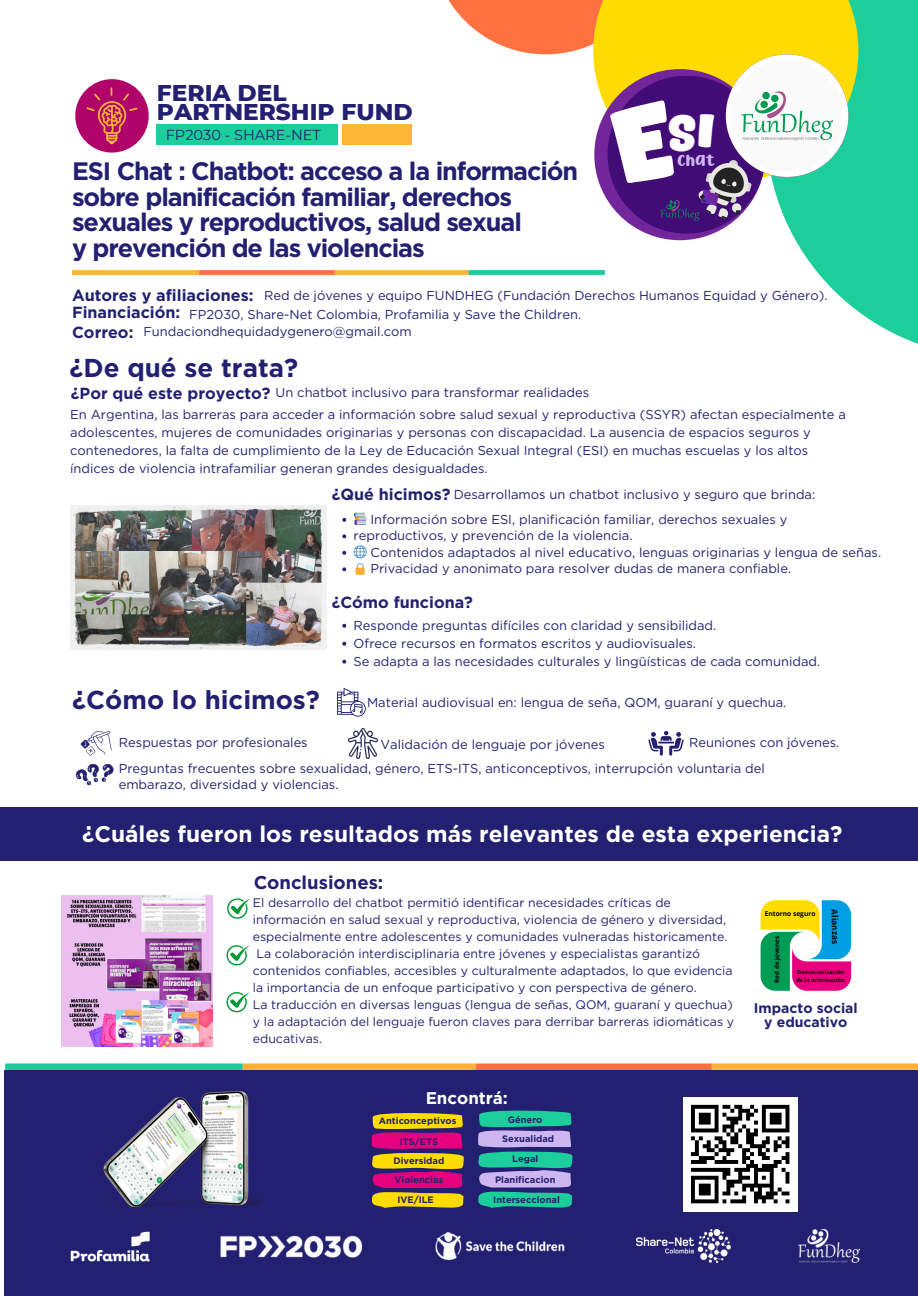
<style>
.page{position:relative;width:918px;height:1296px;background:#fff}
.page>*{position:absolute;margin:0;border:0;box-sizing:border-box;transform-origin:0 0}
.t1{font:44.4px "Catfiles";color:#fff}
.t2{font:700 25.8px "Gotham";color:#242071}
.t3{font:700 25.2px/25.7px "Gotham";letter-spacing:-.045em;color:#242071}
.t4{font:800 23.25px/19.4px "Montserrat";color:#242071}
.t5{font:700 22.65px "Gotham";color:#fff}
.t6{font:700 18.45px "Gotham";color:#242071}
.t7{font:700 16.95px "Gotham";color:#fff}
.t8{font:700 16.05px "Gotham";color:#242071}
.t9{font:15.9px "CHICKEN Pie";color:#ceb7f1}
.t10{font:14.55px "Montserrat";color:#242071}
.t11{font:700 13.95px/14.1px "Gotham";color:#242071;text-align:center}
.t12{font:12.9px/18px "Gotham";color:#242071}
.t13{font:12.3px "Gotham";color:#242071}
.t14{font:700 9.3px/18.9px "Gotham";color:#242071}
.t15{font:700 8.4px "Open Sans";color:#000}
.t16{font:700 6.6px "Open Sans";color:#000}
.t17{font:700 6.3px "Open Sans";color:#000}
.t18{font:700 5.55px/7.8px "Open Sans";color:#000}
</style>
<div class="page">
<img style="left:6px;top:1063px;width:912px;height:7px">
<div style="left:5px;top:1070px;width:913px;height:226px;background:#242071"></div>
<svg style="left:785px;top:0;width:133px;height:344px;fill:#1bce9b"></svg>
<img style="left:70px;top:506px;width:256px;height:144px">
<svg style="left:448px;top:0;width:145px;height:54px;fill:#ff7140"></svg>
<svg style="left:593px;top:0;width:265px;height:183px;background:#f1db11"></svg>
<img style="left:72px;top:270px;width:532px;height:6px">
<div style="left:0;top:808px;width:918px;height:53px;background:#242071"></div>
<div style="left:594px;top:69px;width:171px;height:171px;background:#73269c;border-radius:50%"></div>
<div style="left:608px;top:76px;width:157px;height:158px;background:#420c77;border-radius:50%"></div>
<img style="left:660px;top:200px;width:39px;height:21px">
<svg style="left:698px;top:54px;width:150px;height:166px"></svg>
<img style="left:732px;top:61px;width:109px;height:109px">
<img style="left:103px;top:1090px;width:159px;height:118px">
<svg style="left:648px;top:731px;width:36px;height:25px"></svg>
<svg style="left:81px;top:731px;width:31px;height:25px"></svg>
<img style="left:349px;top:729px;width:29px;height:29px">
<svg style="left:337px;top:688px;width:28px;height:29px"></svg>
<svg style="left:75px;top:763px;width:39px;height:22px"></svg>
<img style="left:62px;top:896px;width:150px;height:150px">
<svg style="left:761px;top:900px;width:90px;height:91px;background:#919c87"></svg>
<svg style="left:227px;top:898px;width:23px;height:21px"></svg>
<svg style="left:227px;top:992px;width:23px;height:20px"></svg>
<svg style="left:227px;top:945px;width:23px;height:21px"></svg>
<img style="left:636px;top:1229px;width:95px;height:34px">
<img style="left:70px;top:1231px;width:80px;height:31px">
<img style="left:220px;top:1235px;width:143px;height:23px">
<img style="left:435px;top:1232px;width:130px;height:29px">
<img style="left:798px;top:1230px;width:61px;height:32px">
<div style="left:683px;top:1097px;width:114px;height:114px;background:#fff"></div>
<svg style="left:691px;top:1105px;width:98px;height:98px"></svg>
<svg style="left:342px;top:624px;width:4px;height:4px"></svg>
<svg style="left:342px;top:642px;width:4px;height:4px"></svg>
<svg style="left:342px;top:660px;width:4px;height:4px"></svg>
<svg style="left:342px;top:518px;width:4px;height:4px"></svg>
<svg style="left:342px;top:534px;width:4px;height:4px"></svg>
<svg style="left:342px;top:551px;width:4px;height:4px"></svg>
<svg style="left:342px;top:567px;width:4px;height:4px"></svg>
<svg style="left:371px;top:1113px;width:93px;height:95px"></svg>
<svg style="left:478px;top:1110px;width:95px;height:98px"></svg>
<div style="left:75px;top:79px;width:74px;height:74px;background:#b0046a;border-radius:50%"></div>
<svg style="left:87px;top:87px;width:50px;height:57px"></svg>
<div style="left:157px;top:125px;width:181px;height:20px;background:#1bce9b"></div>
<div style="left:342px;top:125px;width:69px;height:20px;background:#ffb636"></div>
<svg style="left:609px;top:99px;width:22px;height:86px"></svg>
<p class="t4" style="left:157px;top:83px;width:257px">FERIA DEL<br>PARTNERSHIP FUND</p>
<p class="t10" style="left:166px;top:126px;width:157px">FP2030 - SHARE-NET</p>
<p class="t3" style="left:72px;top:158px;width:508px">ESI Chat : Chatbot: acceso a la información sobre planificación familiar, derechos sexuales y reproductivos, salud sexual<br>y prevención de las violencias</p>
<h1 class="t1" style="left:667px;top:106px;width:49px">si</h1>
<p class="t9" style="left:678px;top:150px;width:39px">chat</p>
<p class="t8" style="left:72px;top:286px;width:183px">Autores y afiliaciones:</p>
<p class="t12" style="left:264px;top:286px;width:565px">Red de jóvenes y equipo FUNDHEG (Fundación Derechos Humanos Equidad y Género).</p>
<p class="t8" style="left:72px;top:303px;width:110px">Financiación:</p>
<p class="t12" style="left:143px;top:322px;width:270px">Fundaciondhequidadygenero@gmail.com</p>
<p class="t12" style="left:189px;top:305px;width:393px">FP2030, Share-Net Colombia, Profamilia y Save the Children.</p>
<p class="t8" style="left:72px;top:322px;width:63px">Correo:</p>
<p class="t2" style="left:70px;top:353px;width:230px">¿De qué se trata?</p>
<p class="t8" style="left:71px;top:384px;width:201px">¿Por qué este proyecto?</p>
<p class="t12" style="left:276px;top:384px;width:315px">Un chatbot inclusivo para transformar realidades</p>
<p class="t12" style="left:70px;top:405px;width:777px">En Argentina, las barreras para acceder a información sobre salud sexual y reproductiva (SSYR) afectan especialmente a adolescentes, mujeres de comunidades originarias y personas con discapacidad. La ausencia de espacios seguros y contenedores, la falta de cumplimiento de la Ley de Educación Sexual Integral (ESI) en muchas escuelas y los altos índices de violencia intrafamiliar generan grandes desigualdades.</p>
<p class="t8" style="left:332px;top:485px;width:120px">¿Qué hicimos?</p>
<p class="t12" style="left:454px;top:485px;width:363px">Desarrollamos un chatbot inclusivo y seguro que brinda:</p>
<p class="t12" style="left:370px;top:510px;width:419px">Información sobre ESI, planificación familiar, derechos sexuales y</p>
<h4 class="t12" style="left:354px;top:527px;width:280px">reproductivos, y prevención de la violencia.</h4>
<p class="t12" style="left:370px;top:543px;width:512px">Contenidos adaptados al nivel educativo, lenguas originarias y lengua de señas.</p>
<p class="t12" style="left:370px;top:560px;width:422px">Privacidad y anonimato para resolver dudas de manera confiable.</p>
<p class="t8" style="left:332px;top:592px;width:143px">¿Cómo funciona?</p>
<p class="t2" style="left:72px;top:684px;width:249px">¿Cómo lo hicimos?</p>
<p class="t12" style="left:354px;top:616px;width:364px">Responde preguntas difíciles con claridad y sensibilidad.</p>
<h4 class="t12" style="left:354px;top:634px;width:344px">Ofrece recursos en formatos escritos y audiovisuales.</h4>
<p class="t12" style="left:354px;top:652px;width:468px">Se adapta a las necesidades culturales y lingüísticas de cada comunidad.</p>
<p class="t12" style="left:367px;top:693px;width:421px">Material audiovisual en: lengua de seña, QOM, guaraní y quechua.</p>
<h1 class="t12" style="left:119px;top:734px;width:190px">Respuestas por profesionales</h1>
<h4 class="t12" style="left:381px;top:736px;width:226px">Validación de lenguaje por jóvenes</h4>
<p class="t12" style="left:689px;top:734px;width:152px">Reuniones con jóvenes.</p>
<p class="t12" style="left:119px;top:760px;width:648px">Preguntas frecuentes sobre sexualidad, género, ETS-ITS, anticonceptivos, interrupción voluntaria del</p>
<p class="t12" style="left:119px;top:775px;width:221px">embarazo, diversidad y violencias.</p>
<p class="t5" style="left:82px;top:820px;width:762px">¿Cuáles fueron los resultados más relevantes de esta experiencia?</p>
<p class="t6" style="left:254px;top:871px;width:131px">Conclusiones:</p>
<p class="t13" style="left:253px;top:895px;width:420px">El desarrollo del chatbot permitió identificar necesidades críticas de</p>
<p class="t13" style="left:253px;top:912px;width:475px">información en salud sexual y reproductiva, violencia de género y diversidad,</p>
<p class="t13" style="left:253px;top:929px;width:476px">especialmente entre adolescentes y comunidades vulneradas historicamente.</p>
<p class="t13" style="left:257px;top:946px;width:445px">La colaboración interdisciplinaria entre jóvenes y especialistas garantizó</p>
<p class="t13" style="left:253px;top:963px;width:481px">contenidos confiables, accesibles y culturalmente adaptados, lo que evidencia</p>
<p class="t13" style="left:253px;top:980px;width:446px">la importancia de un enfoque participativo y con perspectiva de género.</p>
<p class="t13" style="left:253px;top:997px;width:481px">La traducción en diversas lenguas (lengua de señas, QOM, guaraní y quechua)</p>
<p class="t13" style="left:253px;top:1014px;width:483px">y la adaptación del lenguaje fueron claves para derribar barreras idiomáticas y</p>
<p class="t13" style="left:253px;top:1031px;width:71px">educativas.</p>
<p class="t7" style="left:426px;top:1088px;width:84px">Encontrá:</p>
<p class="t14" style="left:379px;top:1111px;width:79px">Anticonceptivos</p>
<p class="t14" style="left:400px;top:1132px;width:40px">ITS/ETS</p>
<p class="t14" style="left:394px;top:1151px;width:52px">Diversidad</p>
<p class="t14" style="left:395px;top:1170px;width:50px">Violencias</p>
<p class="t14" style="left:397px;top:1190px;width:38px">IVE/ILE</p>
<p class="t14" style="left:502px;top:1110px;width:54px;text-indent:6px">Género<br>Sexualidad</p>
<p class="t14" style="left:512px;top:1149px;width:28px">Legal</p>
<p class="t14" style="left:493px;top:1170px;width:68px;line-height:19.5px">Planificacion<br>Interseccional</p>
<p class="t15" style="left:841px;top:909px;width:36px;rotate:89deg">Alianzas</p>
<p class="t16" style="left:765px;top:909px;width:52px">Entorno seguro</p>
<p class="t17" style="left:773px;top:983px;width:48px;rotate:-90deg">Red de jovenes</p>
<p class="t18" style="left:796px;top:968px;width:50px">Democratización de la información</p>
<p class="t11" style="left:754px;top:1001px;width:105px">Impacto social y educativo</p>
</div>
